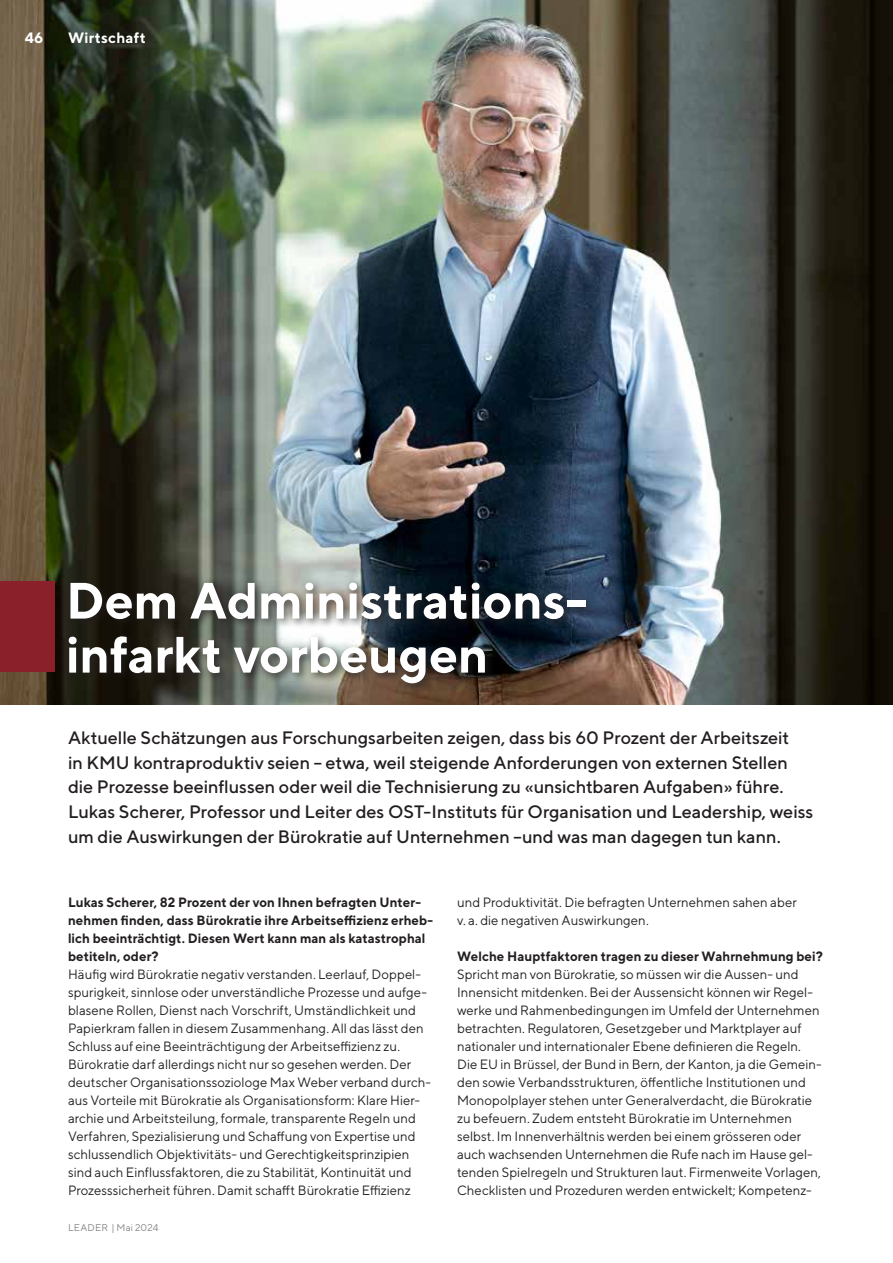
<style>
.page{position:relative;width:893px;height:1263px;background:#fff}
.page>*{position:absolute;margin:0;border:0;box-sizing:border-box;transform-origin:0 0}
.t1{font:700 51px/54px "TT Norms";letter-spacing:-.005em;color:#fff}
.t2{font:500 18px/24.8px "TT Norms";letter-spacing:-.005em;color:#231f20}
.t3{font:700 15px "TT Norms";letter-spacing:.015em;color:#fff}
.t4{font:13.5px/18px "TT Norms";color:#231f20}
.t5{font:700 13.5px/18px "TT Norms";letter-spacing:.005em;color:#231f20}
.t6{font:9.75px "TT Norms";letter-spacing:.02em;color:#808285}
</style>
<div class="page">
<img style="left:0;top:0;width:893px;height:704px">
<div style="left:64px;top:578px;width:533px;height:116px;background:#231f20;opacity:.75"></div>
<div style="left:0;top:582px;width:54px;height:90px;background:#8a212a"></div>
<p class="t3" style="left:25px;top:28px;width:20px">46</p>
<p class="t3" style="left:68px;top:28px;width:79px">Wirtschaft</p>
<h1 class="t1" style="left:66px;top:572px;width:523px">Dem Administrations&shy;infarkt vorbeugen</h1>
<p class="t2" style="left:68px;top:725px;width:747px">Aktuelle Schätzungen aus Forschungsarbeiten zeigen, dass bis 60 Prozent der Arbeitszeit<br>in KMU kontraproduktiv seien – etwa, weil steigende Anforderungen von externen Stellen die Prozesse beeinflussen oder weil die Technisierung zu «unsichtbaren Aufgaben» führe.<br>Lukas Scherer, Professor und Leiter des OST-Instituts für Organisation und Leadership, weiss um die Auswirkungen der Bürokratie auf Unternehmen –und was man dagegen tun kann.</p>
<p class="t5" style="left:68px;top:892px;width:367px">Lukas Scherer, 82 Prozent der von Ihnen befragten Unter&shy;nehmen finden, dass Bürokratie ihre Arbeitseffizienz erheb&shy;lich beeinträchtigt. Diesen Wert kann man als katastrophal betiteln, oder?</p>
<p class="t4" style="left:68px;top:964px;width:365px">Häufig wird Bürokratie negativ verstanden. Leerlauf, Doppel&shy;spurigkeit, sinnlose oder unverständliche Prozesse und aufge&shy;blasene Rollen, Dienst nach Vorschrift, Umständlichkeit und Papierkram fallen in diesem Zusammenhang. All das lässt den Schluss auf eine Beeinträchtigung der Arbeitseffizienz zu.<br>Bürokratie darf allerdings nicht nur so gesehen werden. Der deutscher Organisationssoziologe Max Weber verband durch&shy;aus Vorteile mit Bürokratie als Organisationsform: Klare Hier&shy;archie und Arbeitsteilung, formale, transparente Regeln und Verfahren, Spezialisierung und Schaffung von Expertise und schlussendlich Objektivitäts- und Gerechtigkeitsprinzipien sind auch Einflussfaktoren, die zu Stabilität, Kontinuität und Prozesssicherheit führen. Damit schafft Bürokratie Effizienz</p>
<p class="t6" style="left:68px;top:1221px;width:92px">LEADER | Mai 2024</p>
<p class="t4" style="left:457px;top:892px;width:341px">und Produktivität. Die befragten Unternehmen sahen aber v. a. die negativen Auswirkungen.</p>
<p class="t5" style="left:457px;top:946px;width:367px">Welche Hauptfaktoren tragen zu dieser Wahrnehmung bei?</p>
<p class="t4" style="left:457px;top:964px;width:366px">Spricht man von Bürokratie, so müssen wir die Aussen- und Innensicht mitdenken. Bei der Aussensicht können wir Regel&shy;werke und Rahmenbedingungen im Umfeld der Unternehmen betrachten. Regulatoren, Gesetzgeber und Marktplayer auf nationaler und internationaler Ebene definieren die Regeln.<br>Die EU in Brüssel, der Bund in Bern, der Kanton, ja die Gemein&shy;den sowie Verbandsstrukturen, öffentliche Institutionen und Monopolplayer stehen unter Generalverdacht, die Bürokratie zu befeuern. Zudem entsteht Bürokratie im Unternehmen selbst. Im Innenverhältnis werden bei einem grösseren oder auch wachsenden Unternehmen die Rufe nach im Hause gel&shy;tenden Spielregeln und Strukturen laut. Firmenweite Vorlagen, Checklisten und Prozeduren werden entwickelt; Kompetenz-</p>
</div>
